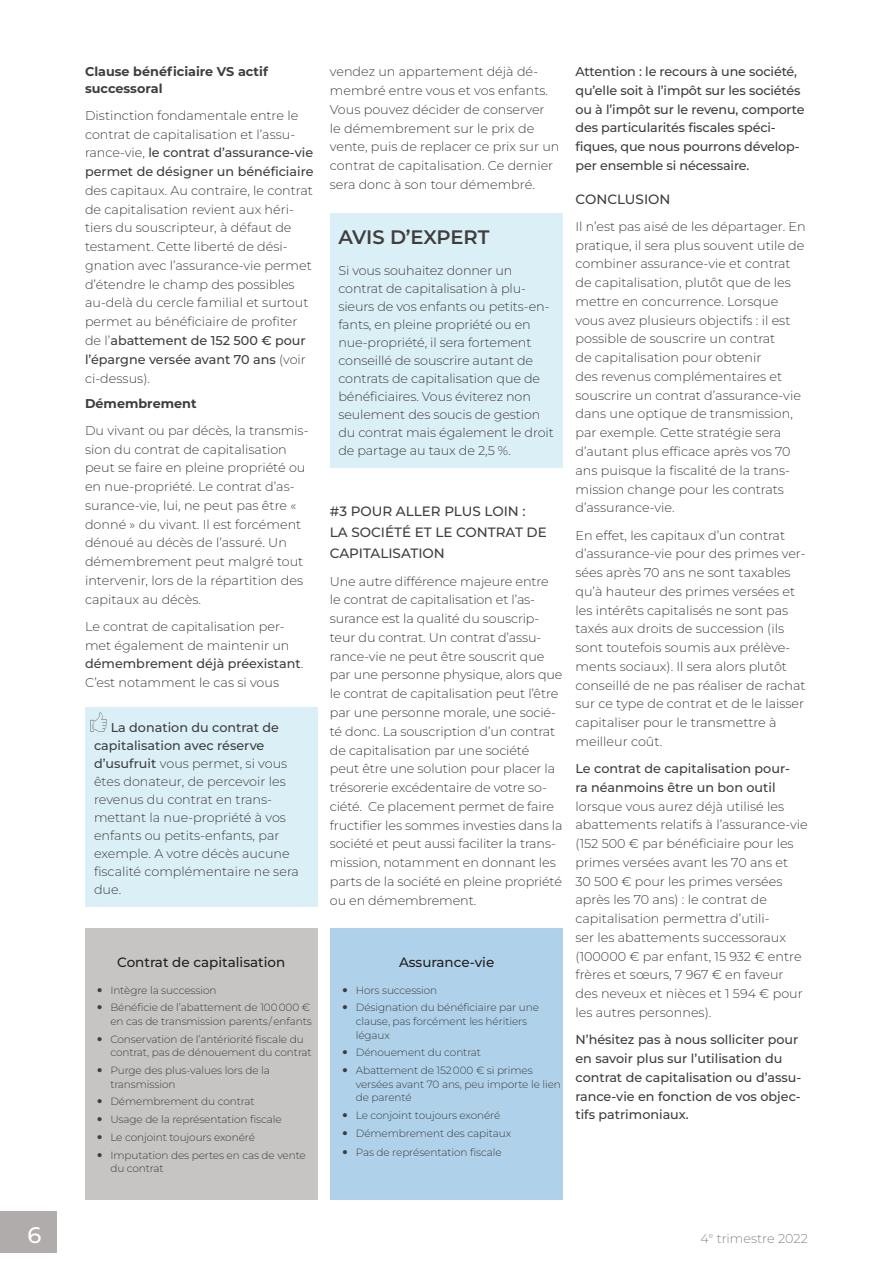
<style>
.page{position:relative;width:893px;height:1263px;background:#fff}
.page>*{position:absolute;margin:0;border:0;box-sizing:border-box;transform-origin:0 0}
.t1{font:500 22.5px "Montserrat";color:#fff}
.t2{font:600 19.5px "Montserrat";letter-spacing:-.01em;color:#3e3e3f}
.t3{font:500 13.5px/21px "Montserrat";color:#3e3e3f}
.t4{font:500 13.5px "Montserrat";color:#231f20}
.t5{font:300 12.75px/18.8px "Montserrat";color:#3e3e3f}
.t6{font:500 12.75px/18.8px "Montserrat";letter-spacing:-.01em;color:#3e3e3f}
.t7{font:700 12.75px/16.5px "Montserrat";color:#3e3e3f}
.t8{font:300 12.75px "Montserrat";color:#888586}
.t9{font:300 10.5px/17.7px "Montserrat";letter-spacing:-.01em;color:#3e3e3f}
.s1{font-weight:500}
</style>
<div class="page">
<div style="left:0;top:1210px;width:57px;height:42px;background:#b0acac"></div>
<div style="left:330px;top:213px;width:232px;height:254px;background:#dbf0f6"></div>
<div style="left:86px;top:707px;width:232px;height:200px;background:#dbf0f6"></div>
<img style="left:91px;top:712px;width:15px;height:20px">
<div style="left:330px;top:928px;width:233px;height:271px;background:#afd2ea"></div>
<div style="left:85px;top:928px;width:233px;height:271px;background:#c7c4c4"></div>
<p class="t7" style="left:85px;top:63px;width:184px">Clause bénéficiaire VS actif successoral</p>
<p class="t5" style="left:85px;top:106px;width:230px">Distinction fondamentale entre le contrat de capitalisation et l’assu&shy;rance-vie, <span class="s1">le contrat d’assurance-vie permet de désigner un bénéficiaire</span></p>
<p class="t5" style="left:85px;top:181px;width:229px">des capitaux. Au contraire, le contrat de capitalisation revient aux héri&shy;tiers du souscripteur, à défaut de testament. Cette liberté de dési&shy;gnation avec l’assurance-vie permet d’étendre le champ des possibles au-delà du cercle familial et surtout permet au bénéficiaire de profiter de l’<span class="s1">abattement de 152 500 € pour l’épargne versée avant 70 ans</span> (voir ci-dessus).</p>
<p class="t7" style="left:85px;top:394px;width:113px">Démembrement</p>
<p class="t5" style="left:85px;top:420px;width:225px">Du vivant ou par décès, la transmis&shy;sion du contrat de capitalisation peut se faire en pleine propriété ou en nue-propriété. Le contrat d’as&shy;surance-vie, lui, ne peut pas être « donné » du vivant. Il est forcément dénoué au décès de l’assuré. Un démembrement peut malgré tout intervenir, lors de la répartition des capitaux au décès.</p>
<p class="t5" style="left:85px;top:617px;width:220px">Le contrat de capitalisation per&shy;met également de maintenir un <span class="s1">démembrement déjà préexistant</span>.<br>C’est notamment le cas si vous</p>
<p class="t5" style="left:94px;top:718px;width:206px;line-height:18px;text-indent:17px"><span class="s1">La donation du contrat de capitalisation avec réserve d’usufruit</span> vous permet, si vous êtes donateur, de percevoir les revenus du contrat en trans&shy;mettant la nue-propriété à vos enfants ou petits-enfants, par exemple. A votre décès aucune fiscalité complémentaire ne sera due.</p>
<p class="t4" style="left:117px;top:953px;width:170px">Contrat de capitalisation</p>
<p class="t9" style="left:110px;top:981px;width:201px">Intègre la succession<br>Bénéficie de l’abattement de 100 000 €</p>
<p class="t9" style="left:110px;top:1012px;width:203px">en cas de transmission parents / enfants<br>Conservation de l’antériorité fiscale du</p>
<p class="t9" style="left:110px;top:1043px;width:203px">contrat, pas de dénouement du contrat<br>Purge des plus-values lors de la</p>
<p class="t9" style="left:110px;top:1075px;width:197px">transmission<br>Démembrement du contrat<br>Usage de la représentation fiscale<br>Le conjoint toujours exonéré<br>Imputation des pertes en cas de vente</p>
<p class="t9" style="left:110px;top:1159px;width:55px">du contrat</p>
<p class="t5" style="left:330px;top:62px;width:231px">vendez un appartement déjà dé&shy;membré entre vous et vos enfants.<br>Vous pouvez décider de conserver<br>le démembrement sur le prix de vente, puis de replacer ce prix sur un contrat de capitalisation. Ce dernier sera donc à son tour démembré.</p>
<h2 class="t2" style="left:338px;top:223px;width:153px">AVIS D’EXPERT</h2>
<p class="t5" style="left:338px;top:261px;width:217px;line-height:18px">Si vous souhaitez donner un contrat de capitalisation à plu&shy;sieurs de vos enfants ou petits-en&shy;fants, en pleine propriété ou en nue-propriété, il sera fortement conseillé de souscrire autant de contrats de capitalisation que de bénéficiaires. Vous éviterez non seulement des soucis de gestion du contrat mais également le droit de partage au taux de 2,5 %.</p>
<p class="t3" style="left:330px;top:501px;width:218px">#3 POUR ALLER PLUS LOIN :<br>LA SOCIÉTÉ ET LE CONTRAT DE<br>CAPITALISATION</p>
<p class="t5" style="left:330px;top:571px;width:234px">Une autre différence majeure entre le contrat de capitalisation et l’as&shy;surance est la qualité du souscrip&shy;teur du contrat. Un contrat d’assu&shy;rance-vie ne peut être souscrit que par une personne physique, alors que le contrat de capitalisation peut l’être par une personne morale, une socié&shy;té donc. La souscription d’un contrat de capitalisation par une société<br>peut être une solution pour placer la trésorerie excédentaire de votre so&shy;ciété. Ce placement permet de faire fructifier les sommes investies dans la société et peut aussi faciliter la trans&shy;mission, notamment en donnant les parts de la société en pleine propriété ou en démembrement.</p>
<p class="t4" style="left:399px;top:953px;width:97px">Assurance-vie</p>
<p class="t9" style="left:356px;top:981px;width:185px">Hors succession<br>Désignation du bénéficiaire par une</p>
<p class="t9" style="left:356px;top:1014px;width:173px;line-height:13.5px">clause, pas forcément les héritiers légaux</p>
<p class="t9" style="left:356px;top:1043px;width:179px">Dénouement du contrat<br>Abattement de 152 000 € si primes</p>
<p class="t9" style="left:356px;top:1077px;width:207px;line-height:13.5px">versées avant 70 ans, peu importe le lien de parenté</p>
<p class="t9" style="left:356px;top:1106px;width:157px">Le conjoint toujours exonéré<br>Démembrement des capitaux</p>
<p class="t9" style="left:356px;top:1143px;width:148px">Pas de représentation fiscale</p>
<p class="t6" style="left:575px;top:62px;width:231px">Attention : le recours à une société, qu’elle soit à l’impôt sur les sociétés ou à l’impôt sur le revenu, comporte des particularités fiscales spéci&shy;fiques, que nous pourrons dévelop&shy;per ensemble si nécessaire.</p>
<p class="t3" style="left:575px;top:188px;width:97px">CONCLUSION</p>
<p class="t5" style="left:575px;top:217px;width:232px">Il n’est pas aisé de les départager. En pratique, il sera plus souvent utile de combiner assurance-vie et contrat de capitalisation, plutôt que de les mettre en concurrence. Lorsque vous avez plusieurs objectifs : il est possible de souscrire un contrat<br>de capitalisation pour obtenir<br>des revenus complémentaires et souscrire un contrat d’assurance-vie dans une optique de transmission, par exemple. Cette stratégie sera d’autant plus efficace après vos 70 ans puisque la fiscalité de la trans&shy;mission change pour les contrats d’assurance-vie.</p>
<p class="t5" style="left:575px;top:525px;width:232px">En effet, les capitaux d’un contrat d’assurance-vie pour des primes ver&shy;sées après 70 ans ne sont taxables qu’à hauteur des primes versées et les intérêts capitalisés ne sont pas taxés aux droits de succession (ils sont toutefois soumis aux prélève&shy;ments sociaux). Il sera alors plutôt conseillé de ne pas réaliser de rachat sur ce type de contrat et de le laisser capitaliser pour le transmettre à meilleur coût.</p>
<p class="t6" style="left:575px;top:759px;width:216px">Le contrat de capitalisation pour&shy;ra néanmoins être un bon outil</p>
<p class="t5" style="left:575px;top:796px;width:234px">lorsque vous aurez déjà utilisé les abattements relatifs à l’assurance-vie (152 500 € par bénéficiaire pour les primes versées avant les 70 ans et<br>30 500 € pour les primes versées après les 70 ans) : le contrat de capitalisation permettra d’utili-<br>ser les abattements successoraux (100000 € par enfant, 15 932 € entre frères et sœurs, 7 967 € en faveur des neveux et nièces et 1 594 € pour les autres personnes).</p>
<p class="t6" style="left:575px;top:1030px;width:227px">N’hésitez pas à nous solliciter pour en savoir plus sur l’utilisation du contrat de capitalisation ou d’assu&shy;rance-vie en fonction de vos objec&shy;tifs patrimoniaux.</p>
<h1 class="t1" style="left:28px;top:1220px;width:15px">6</h1>
<p class="t8" style="left:700px;top:1229px;width:109px">4<sup>e</sup> trimestre 2022</p>
</div>
